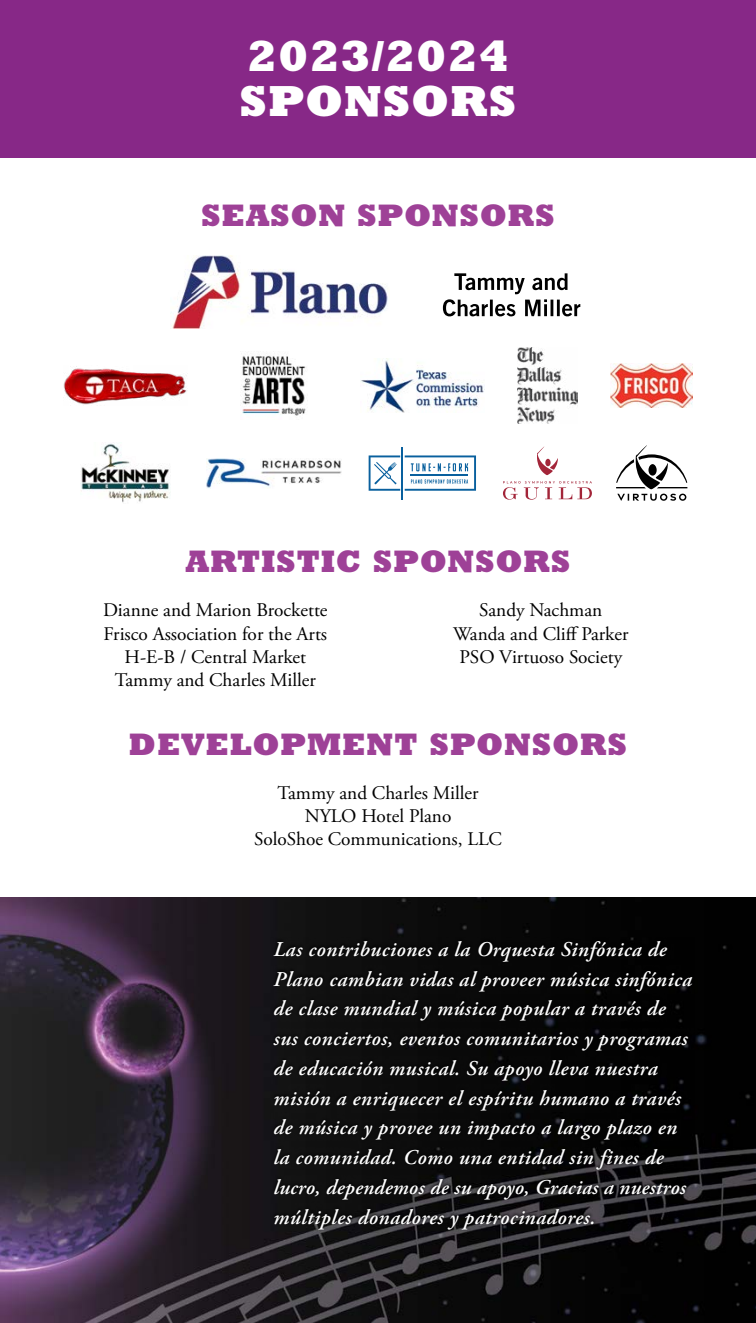
<style>
.page{position:relative;width:756px;height:1323px;background:#fff}
.page>*{position:absolute;margin:0;border:0;box-sizing:border-box;transform-origin:0 0}
.t1{font:800 44.1px/44.1px "Rockwell Std";letter-spacing:.02em;color:#fff}
.t2{font:800 31.5px "Rockwell Std";letter-spacing:.02em;color:#9e4197}
.t3{font:italic 600 21px/29.8px "Adobe Garamond Pro";letter-spacing:.025em;color:#fff}
.t4{font:19.25px/23.1px "Adobe Garamond Pro";color:#000;text-align:center}
</style>
<div class="page">
<div style="left:0;top:0;width:756px;height:157px;background:#872887"></div>
<img style="left:171px;top:256px;width:217px;height:72px">
<svg style="left:443px;top:273px;width:137px;height:43px"></svg>
<img style="left:0;top:898px;width:756px;height:425px">
<svg style="left:271px;top:938px;width:424px;height:293px;background:#0b0b0b"></svg>
<img style="left:63px;top:366px;width:124px;height:39px">
<img style="left:242px;top:355px;width:64px;height:61px">
<img style="left:360px;top:359px;width:124px;height:54px">
<img style="left:518px;top:348px;width:59px;height:76px">
<img style="left:611px;top:363px;width:82px;height:45px">
<img style="left:80px;top:443px;width:90px;height:60px">
<img style="left:206px;top:458px;width:136px;height:30px">
<hr style="left:402px;top:447px;width:1px;height:52px;background:#09609e">
<svg style="left:369px;top:455px;width:107px;height:36px"></svg>
<svg style="left:537px;top:447px;width:21px;height:28px"></svg>
<svg style="left:503px;top:481px;width:89px;height:19px"></svg>
<svg style="left:616px;top:445px;width:71px;height:56px"></svg>
<h1 class="t1" style="left:240px;top:33px;width:278px">2023/2024<br>SPONSORS</h1>
<h2 class="t2" style="left:201px;top:195px;width:355px">SEASON SPONSORS</h2>
<h2 class="t2" style="left:186px;top:542px;width:386px">ARTISTIC SPONSORS</h2>
<p class="t4" style="left:103px;top:600px;width:226px">Dianne and Marion Brockette<br>Frisco Association for the Arts<br>H-E-B / Central Market<br>Tammy and Charles Miller</p>
<p class="t4" style="left:453px;top:600px;width:177px">Sandy Nachman<br>Wanda and Cliff Parker<br>PSO Virtuoso Society</p>
<h2 class="t2" style="left:129px;top:724px;width:500px">DEVELOPMENT SPONSORS</h2>
<p class="t4" style="left:254px;top:782px;width:249px">Tammy and Charles Miller<br>NYLO Hotel Plano<br>SoloShoe Communications, LLC</p>
<p class="t3" style="left:273px;top:935px;width:420px">Las contribuciones a la Orquesta Sinfónica de Plano cambian vidas al proveer música sinfónica de clase mundial y música popular a través de sus conciertos, eventos comunitarios y programas de educación musical. Su apoyo lleva nuestra misión a enriquecer el espíritu humano a través de música y provee un impacto a largo plazo en la comunidad. Como una entidad sin fines de lucro, dependemos de su apoyo, Gracias a nuestros múltiples donadores y patrocinadores.</p>
</div>
